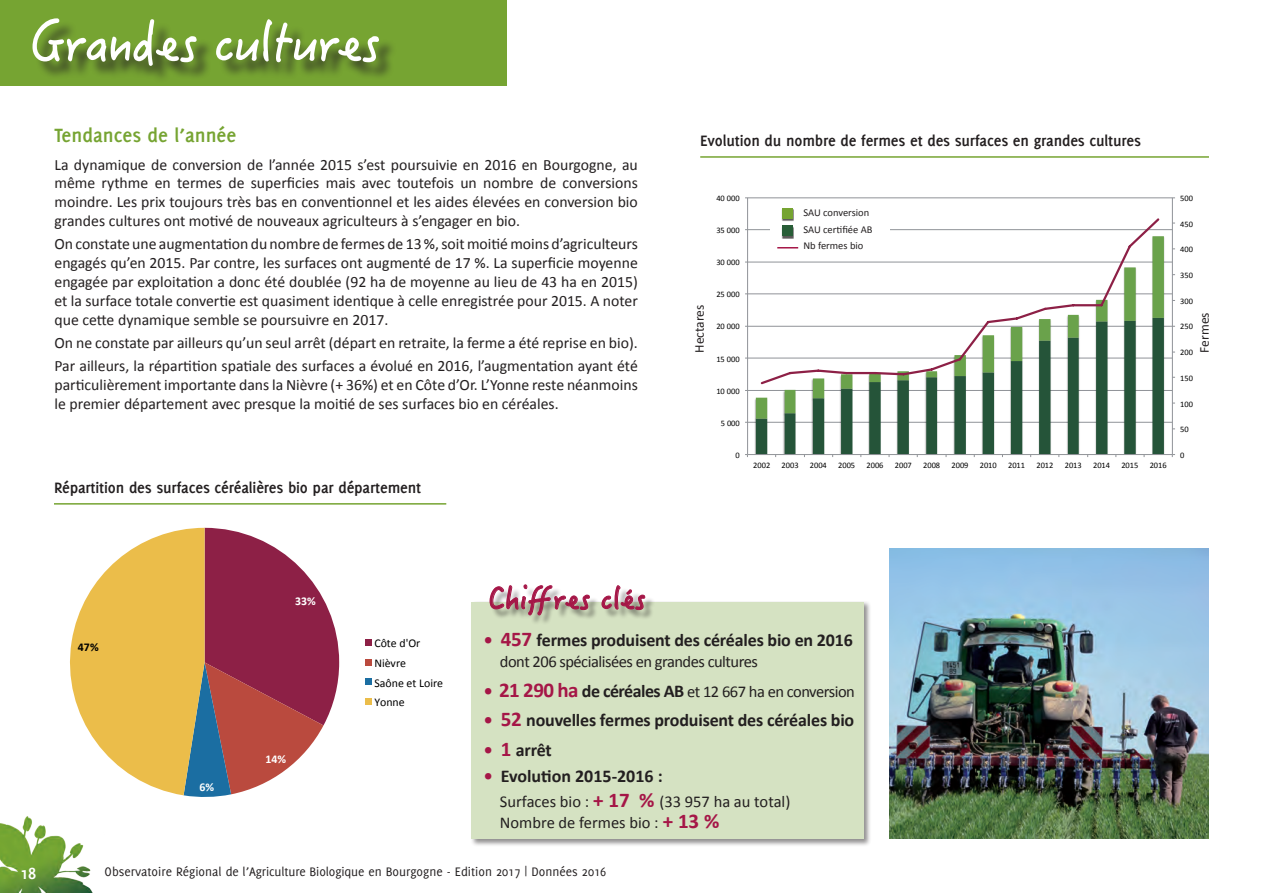
<style>
.page{position:relative;width:1263px;height:893px;background:#fff}
.page>*{position:absolute;margin:0;border:0;box-sizing:border-box;transform-origin:0 0}
.t1{font:54px "Hanzi Pen SC W5";letter-spacing:-.03em;color:#fff}
.t2{font:30px "Hanzi Pen SC W5";color:#a51647}
.t3{font:700 21px "Delicious";color:#76a432}
.t4{font:700 18px "Calibri";letter-spacing:-.01em;color:#231f20}
.t5{font:700 18px "Delicious";color:#fff}
.t6{font:700 16.5px "Delicious";letter-spacing:-.01em;color:#231f20}
.t7{font:16.5px "Calibri";letter-spacing:-.03em;color:#231f20}
.t8{font:16.5px/21.6px "Calibri";color:#231f20}
.t9{font:15.75px/18.9px "Calibri";color:#231f20;text-align:justify}
.t10{font:13.5px "Delicious";color:#231f20}
.t11{font:13.5px "Calibri";color:#231f20}
.t12{font:11.85px/19.6px "Calibri";color:#000}
.t13{font:700 11.85px "Calibri";color:#fff}
.t14{font:700 11.85px "Calibri";color:#000}
.t15{font:10.5px/16.8px "Calibri";color:#231f20}
.t16{font:8.4px "Calibri";color:#000}
.s1{color:#a51647}
.s2{font-size:21px;color:#a51647}
.s3{font-weight:700;font-size:18px;color:#a51647}
.s4{font-weight:700;font-size:21px;color:#a51647}
.s5{font-weight:700;font-size:18px}
</style>
<div class="page">
<img style="left:0;top:816px;width:93px;height:77px">
<div style="left:0;top:0;width:506px;height:86px;background:#76a432"></div>
<div style="left:35px;top:20px;width:362px;height:63px;background:#231f20;opacity:.75"></div>
<hr style="left:747px;top:422px;width:425px;height:1px;background:#909398">
<hr style="left:747px;top:390px;width:425px;height:1px;background:#909398">
<hr style="left:747px;top:358px;width:425px;height:1px;background:#909398">
<hr style="left:747px;top:326px;width:425px;height:1px;background:#909398">
<hr style="left:747px;top:294px;width:425px;height:1px;background:#909398">
<hr style="left:747px;top:262px;width:425px;height:1px;background:#909398">
<hr style="left:747px;top:229px;width:425px;height:1px;background:#909398">
<hr style="left:747px;top:198px;width:425px;height:1px;background:#909398">
<svg style="left:756px;top:419px;width:408px;height:35px"></svg>
<svg style="left:756px;top:236px;width:408px;height:183px"></svg>
<hr style="left:1172px;top:198px;width:1px;height:257px;background:#909398">
<hr style="left:747px;top:198px;width:1px;height:257px;background:#909398">
<hr style="left:747px;top:454px;width:425px;height:1px;background:#909398">
<svg style="left:759px;top:218px;width:402px;height:168px"></svg>
<svg style="left:70px;top:528px;width:269px;height:269px"></svg>
<div style="left:365px;top:639px;width:6px;height:7px;background:#8d2046"></div>
<svg style="left:365px;top:659px;width:6px;height:6px"></svg>
<svg style="left:365px;top:679px;width:6px;height:6px"></svg>
<div style="left:365px;top:698px;width:6px;height:7px;background:#ebbd4a"></div>
<img style="left:889px;top:548px;width:320px;height:291px">
<div style="left:770px;top:202px;width:119px;height:53px;background:#fff"></div>
<svg style="left:777px;top:247px;width:21px;height:1px"></svg>
<div style="left:781px;top:209px;width:13px;height:12px;background:#231f20;opacity:.75"></div>
<div style="left:782px;top:208px;width:11px;height:10px;background:#76a432"></div>
<div style="left:781px;top:227px;width:13px;height:12px;background:#231f20;opacity:.75"></div>
<div style="left:782px;top:225px;width:11px;height:11px;background:#285d37"></div>
<hr style="left:700px;top:156px;width:509px;height:2px;background:#76a432">
<div style="left:470px;top:601px;width:401px;height:245px;background:#231f20;opacity:.5"></div>
<div style="left:472px;top:602px;width:392px;height:237px;background:#d5e2c2"></div>
<div style="left:491px;top:586px;width:164px;height:39px;background:#231f20;opacity:.5"></div>
<svg style="left:490px;top:584px;width:100px;height:31px"></svg>
<svg style="left:602px;top:585px;width:43px;height:25px"></svg>
<hr style="left:54px;top:503px;width:392px;height:2px;background:#76a432">
<h1 class="t1" style="left:30px;top:8px;width:352px">Grandes cultures</h1>
<h3 class="t3" style="left:54px;top:123px;width:183px">Tendances de l’année</h3>
<p class="t9" style="left:54px;top:155px;width:585px">La dynamique de conversion de l’année 2015 s’est poursuivie en 2016 en Bourgogne, au même rythme en termes de superficies mais avec toutefois un nombre de conversions moindre. Les prix toujours très bas en conventionnel et les aides élevées en conversion bio grandes cultures ont motivé de nouveaux agriculteurs à s’engager en bio.</p>
<p class="t9" style="left:54px;top:235px;width:585px">On constate une augmentation du nombre de fermes de 13%,soitmoitiémoins d’agriculteurs engagés qu’en 2015. Par contre, les surfaces ont augmenté de 17 %. La superficie moyenne engagée par exploitation a donc été doublée (92 ha de moyenne au lieu de 43 ha en 2015) et la surface totale convertie est quasiment identique à celle enregistrée pour 2015. A noter que cette dynamique semble se poursuivre en 2017.</p>
<p class="t9" style="left:54px;top:331px;width:585px;line-height:23.1px">On ne constate par ailleurs qu’un seul arrêt (départ en retraite, la ferme a été reprise en bio).<br>Par ailleurs, la répartition spatiale des surfaces a évolué en 2016, l’augmentation ayant été</p>
<p class="t9" style="left:54px;top:376px;width:585px">particulièrement importante dans la Nièvre (+ 36%) et en Côte d’Or. L’Yonne reste néanmoins le premier département avec presque la moitié de ses surfaces bio en céréales.</p>
<p class="t6" style="left:54px;top:478px;width:369px">Répartition des surfaces céréalières bio par département</p>
<p class="t6" style="left:700px;top:131px;width:442px">Evolution du nombre de fermes et des surfaces en grandes cultures</p>
<p class="t16" style="left:716px;top:193px;width:25px">40 000</p>
<p class="t16" style="left:716px;top:225px;width:25px">35 000</p>
<p class="t16" style="left:716px;top:257px;width:25px">30 000</p>
<p class="t15" style="left:803px;top:204px;width:71px">SAU conversion<br>SAU certifiée AB<br>Nb fermes bio</p>
<p class="t16" style="left:1180px;top:193px;width:14px">500</p>
<p class="t16" style="left:1180px;top:219px;width:14px">450</p>
<p class="t16" style="left:1180px;top:244px;width:14px">400</p>
<p class="t16" style="left:1180px;top:270px;width:14px">350</p>
<p class="t16" style="left:716px;top:289px;width:25px">25 000</p>
<p class="t16" style="left:1180px;top:296px;width:14px">300</p>
<p class="t11" style="left:691px;top:353px;width:50px;rotate:-90deg">Hectares</p>
<p class="t11" style="left:1196px;top:353px;width:42px;rotate:-90deg">Fermes</p>
<p class="t16" style="left:1180px;top:321px;width:14px">250</p>
<p class="t16" style="left:716px;top:321px;width:25px">20 000</p>
<p class="t16" style="left:1180px;top:347px;width:14px">200</p>
<p class="t16" style="left:716px;top:353px;width:25px">15 000</p>
<p class="t16" style="left:716px;top:386px;width:25px">10 000</p>
<p class="t16" style="left:721px;top:418px;width:20px">5 000</p>
<p class="t16" style="left:735px;top:450px;width:6px">0</p>
<p class="t16" style="left:753px;top:460px;width:19px">2002</p>
<p class="t16" style="left:781px;top:460px;width:19px">2003</p>
<p class="t16" style="left:810px;top:460px;width:19px">2004</p>
<p class="t16" style="left:838px;top:460px;width:19px">2005</p>
<p class="t16" style="left:866px;top:460px;width:19px">2006</p>
<p class="t16" style="left:895px;top:460px;width:19px">2007</p>
<p class="t16" style="left:923px;top:460px;width:19px">2008</p>
<p class="t16" style="left:951px;top:460px;width:19px">2009</p>
<p class="t16" style="left:980px;top:460px;width:19px">2010</p>
<p class="t16" style="left:1008px;top:460px;width:19px">2011</p>
<p class="t16" style="left:1036px;top:460px;width:19px">2012</p>
<p class="t16" style="left:1065px;top:460px;width:19px">2013</p>
<p class="t16" style="left:1093px;top:460px;width:19px">2014</p>
<p class="t16" style="left:1121px;top:460px;width:19px">2015</p>
<p class="t16" style="left:1150px;top:460px;width:19px">2016</p>
<p class="t16" style="left:1180px;top:373px;width:14px">150</p>
<p class="t16" style="left:1180px;top:398px;width:14px">100</p>
<p class="t16" style="left:1180px;top:424px;width:10px">50</p>
<p class="t16" style="left:1180px;top:450px;width:6px">0</p>
<p class="t5" style="left:20px;top:863px;width:18px">18</p>
<p class="t13" style="left:295px;top:593px;width:22px">33%</p>
<p class="t14" style="left:78px;top:640px;width:22px">47%</p>
<p class="t12" style="left:374px;top:634px;width:70px">Côte d'Or<br>Nièvre<br>Saône et Loire<br>Yonne</p>
<p class="t13" style="left:199px;top:779px;width:16px">6%</p>
<p class="t13" style="left:265px;top:751px;width:22px">14%</p>
<h2 class="t2" style="left:489px;top:579px;width:159px">Chiffres clés</h2>
<p class="t4" style="left:484px;top:628px;width:371px"><span class="s1">•</span> <span class="s2">457</span> fermes produisent des céréales bio en 2016</p>
<p class="t7" style="left:500px;top:651px;width:260px">dont 206 spécialisées en grandes cultures</p>
<p class="t7" style="left:484px;top:681px;width:373px"><span class="s3">•</span> <span class="s4">21 290 ha</span> <span class="s5">de céréales AB</span> et 12 667 ha en conversion</p>
<p class="t4" style="left:484px;top:709px;width:372px"><span class="s1">•</span> <span class="s2">52</span> nouvelles fermes produisent des céréales bio</p>
<p class="t4" style="left:484px;top:738px;width:70px"><span class="s1">•</span> <span class="s2">1</span> arrêt</p>
<p class="t4" style="left:484px;top:764px;width:181px"><span class="s1">•</span> Evolution 2015-2016 :</p>
<p class="t8" style="left:500px;top:791px;width:292px">Surfaces bio : <span class="s4">+ 17 %</span> (33 957 ha au total)<br>Nombre de fermes bio : <span class="s4">+ 13 %</span></p>
<p class="t10" style="left:105px;top:864px;width:503px">Observatoire Régional de l’Agriculture Biologique en Bourgogne - Edition 2017 | Données 2016</p>
</div>
